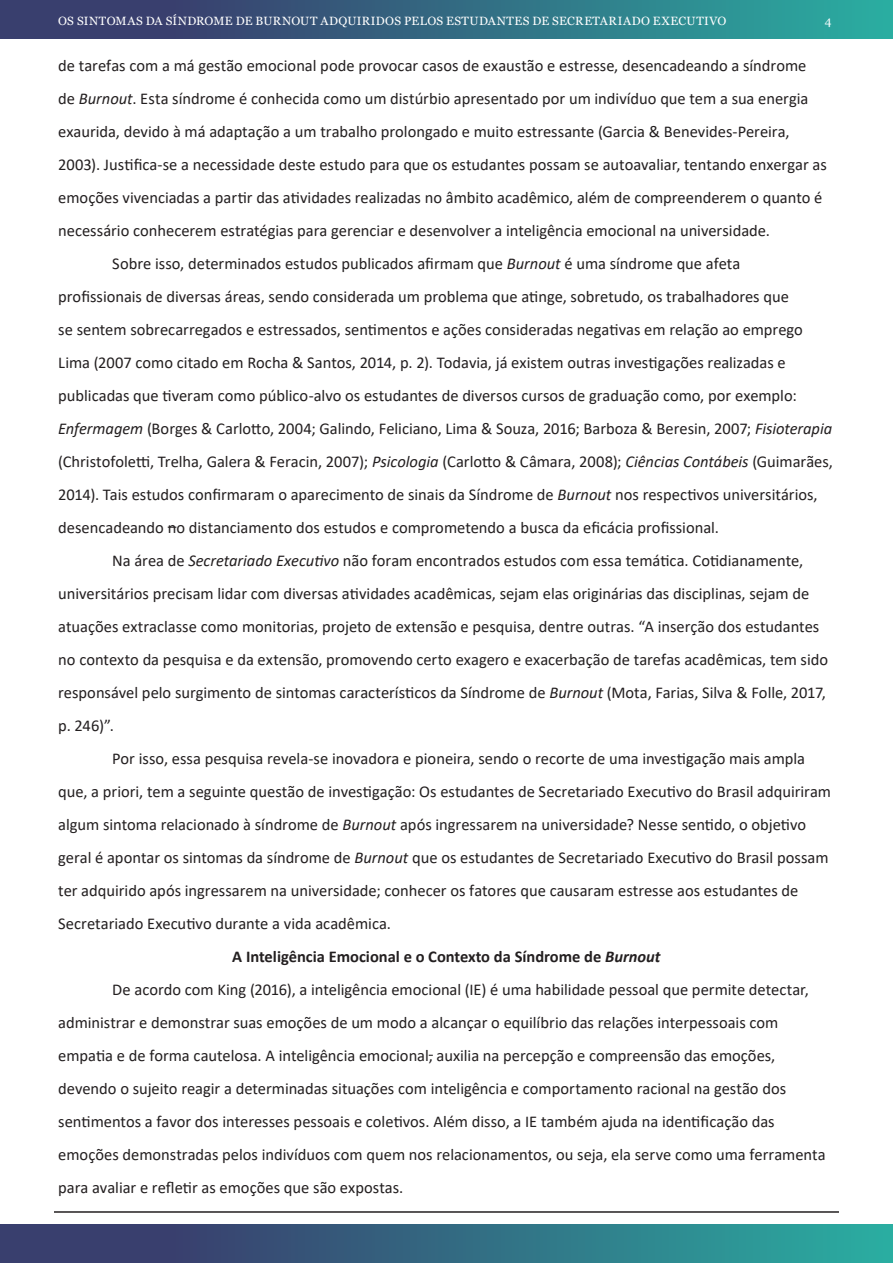
<style>
.page{position:relative;width:893px;height:1263px;background:#fff}
.page>*{position:absolute;margin:0;border:0;box-sizing:border-box;transform-origin:0 0}
.Paragrafo{font:16.5px/33px "Calibri";color:#231f20}
.Título_Nivel_1{font:700 16.5px "Calibri";color:#231f20}
.t1{font:12px "Georgia";letter-spacing:.03em;color:#fff}
.s1{font-style:italic}
</style>
<div class="page">
<div style="left:0;top:0;width:893px;height:38px;background:linear-gradient(to right,#3b2e66,#2baaa0)"></div>
<div style="left:0;top:1225px;width:893px;height:38px;background:linear-gradient(to right,#3b2e66,#2baaa0)"></div>
<hr style="left:54px;top:1211px;width:785px;height:2px;background:#231f20">
<p class="t1" style="left:58px;top:13px;width:670px">OS SINTOMAS DA SÍNDROME DE BURNOUT ADQUIRIDOS PELOS ESTUDANTES DE SECRETARIADO EXECUTIVO</p>
<p class="t1" style="left:825px;top:13px;width:8px">4</p>
<p class="Paragrafo" style="left:58px;top:48px;width:770px">de tarefas com a má gestão emocional pode provocar casos de exaustão e estresse, desencadeando a síndrome de <span class="s1">Burnout</span>. Esta síndrome é conhecida como um distúrbio apresentado por um indivíduo que tem a sua energia exaurida, devido à má adaptação a um trabalho prolongado e muito estressante (Garcia &amp; Benevides-Pereira, 2003). Justifica-se a necessidade deste estudo para que os estudantes possam se autoavaliar, tentando enxergar as emoções vivenciadas a partir das atividades realizadas no âmbito acadêmico, além de compreenderem o quanto é necessário conhecerem estratégias para gerenciar e desenvolver a inteligência emocional na universidade.</p>
<p class="Paragrafo" style="left:58px;top:246px;width:776px;text-indent:54px">Sobre isso, determinados estudos publicados afirmam que <span class="s1">Burnout</span> é uma síndrome que afeta<br>profissionais de diversas áreas, sendo considerada um problema que atinge, sobretudo, os trabalhadores que<br>se sentem sobrecarregados e estressados, sentimentos e ações consideradas negativas em relação ao emprego Lima (2007 como citado em Rocha &amp; Santos, 2014, p. 2). Todavia, já existem outras investigações realizadas e publicadas que tiveram como público-alvo os estudantes de diversos cursos de graduação como, por exemplo:<br><span class="s1">Enfermagem</span> (Borges &amp; Carlotto, 2004; Galindo, Feliciano, Lima &amp; Souza, 2016; Barboza &amp; Beresin, 2007; <span class="s1">Fisioterapia </span>(Christofoletti, Trelha, Galera &amp; Feracin, 2007); <span class="s1">Psicologia</span> (Carlotto &amp; Câmara, 2008); <span class="s1">Ciências Contábeis</span> (Guimarães, 2014). Tais estudos confirmaram o aparecimento de sinais da Síndrome de <span class="s1">Burnout</span> nos respectivos universitários, desencadeando no distanciamento dos estudos e comprometendo a busca da eficácia profissional.</p>
<p class="Paragrafo" style="left:58px;top:543px;width:771px;text-indent:54px">Na área de <span class="s1">Secretariado Executivo</span> não foram encontrados estudos com essa temática. Cotidianamente, universitários precisam lidar com diversas atividades acadêmicas, sejam elas originárias das disciplinas, sejam de atuações extraclasse como monitorias, projeto de extensão e pesquisa, dentre outras. “A inserção dos estudantes no contexto da pesquisa e da extensão, promovendo certo exagero e exacerbação de tarefas acadêmicas, tem sido responsável pelo surgimento de sintomas característicos da Síndrome de <span class="s1">Burnout</span> (Mota, Farias, Silva &amp; Folle, 2017, p. 246)”.</p>
<p class="Paragrafo" style="left:58px;top:741px;width:774px;text-indent:54px">Por isso, essa pesquisa revela-se inovadora e pioneira, sendo o recorte de uma investigação mais ampla que, a priori, tem a seguinte questão de investigação: Os estudantes de Secretariado Executivo do Brasil adquiriram algum sintoma relacionado à síndrome de <span class="s1">Burnout</span> após ingressarem na universidade? Nesse sentido, o objetivo geral é apontar os sintomas da síndrome de <span class="s1">Burnout</span> que os estudantes de Secretariado Executivo do Brasil possam ter adquirido após ingressarem na universidade; conhecer os fatores que causaram estresse aos estudantes de Secretariado Executivo durante a vida acadêmica.</p>
<p class="Título_Nivel_1" style="left:232px;top:944px;width:430px">A Inteligência Emocional e o Contexto da Síndrome de <span class="s1">Burnout</span></p>
<p class="Paragrafo" style="left:58px;top:972px;width:769px;text-indent:54px">De acordo com King (2016), a inteligência emocional (IE) é uma habilidade pessoal que permite detectar, administrar e demonstrar suas emoções de um modo a alcançar o equilíbrio das relações interpessoais com empatia e de forma cautelosa. A inteligência emocional, auxilia na percepção e compreensão das emoções, devendo o sujeito reagir a determinadas situações com inteligência e comportamento racional na gestão dos sentimentos a favor dos interesses pessoais e coletivos. Além disso, a IE também ajuda na identificação das emoções demonstradas pelos indivíduos com quem nos relacionamentos, ou seja, ela serve como uma ferramenta para avaliar e refletir as emoções que são expostas.</p>
</div>
